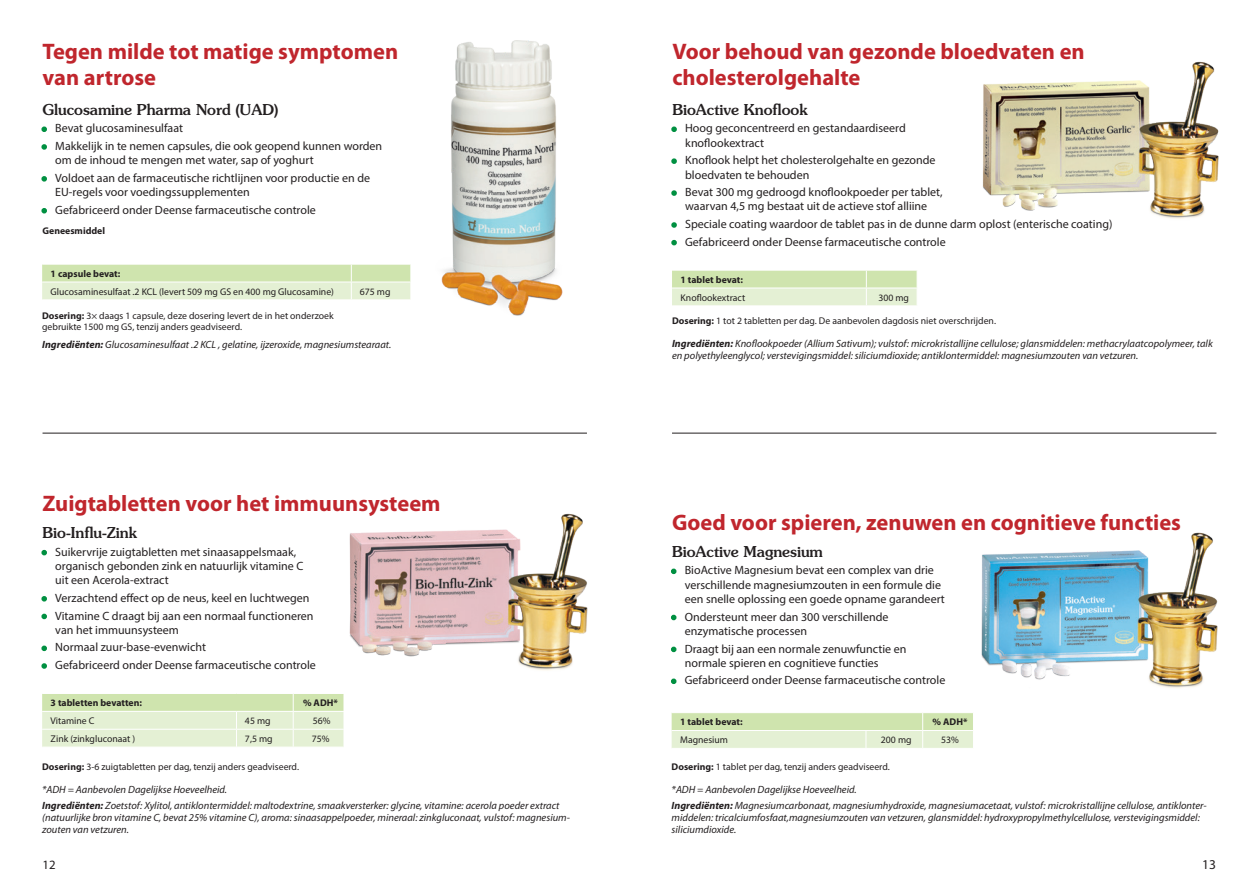
<style>
.page{position:relative;width:1259px;height:893px;background:#fff}
.page>*{position:absolute;margin:0;border:0;box-sizing:border-box;transform-origin:0 0}
.t1{font:700 22.5px/25.5px "Myriad Pro";color:#c0262d}
.t2{font:500 15px "Souvenir Std";color:#231f20}
.t3{font:13.5px "Myriad Pro";color:#231f20}
.t4{font:12.75px "Myriad Pro";color:#231f20}
.t5{font:12px/14.2px "Myriad Pro";color:#231f20}
.t6{font:italic 10.5px/12px "Myriad Pro";color:#231f20}
.t7{font:9.75px/10.5px "Myriad Pro";color:#231f20}
.t8{font:700 9.75px "Myriad Pro";color:#231f20}
.s1{color:#009041}
.s2{font-weight:700}
</style>
<div class="page">
<img style="left:441px;top:40px;width:122px;height:276px">
<svg style="left:42px;top:264px;width:369px;height:35px;background:#daeac3"></svg>
<hr style="left:42px;top:282px;width:309px;height:1px;background:#fff">
<hr style="left:351px;top:282px;width:60px;height:1px;background:#fff">
<img style="left:349px;top:513px;width:239px;height:158px">
<img style="left:981px;top:532px;width:237px;height:156px">
<img style="left:983px;top:61px;width:236px;height:158px">
<svg style="left:42px;top:693px;width:302px;height:54px;background:#deecc9"></svg>
<hr style="left:42px;top:711px;width:194px;height:1px;background:#fff">
<hr style="left:236px;top:711px;width:57px;height:1px;background:#fff">
<hr style="left:293px;top:711px;width:51px;height:1px;background:#fff">
<hr style="left:42px;top:729px;width:194px;height:1px;background:#fff">
<hr style="left:236px;top:729px;width:57px;height:1px;background:#fff">
<hr style="left:293px;top:729px;width:51px;height:1px;background:#fff">
<svg style="left:671px;top:713px;width:302px;height:35px;background:#daeac1"></svg>
<hr style="left:671px;top:730px;width:195px;height:1px;background:#fff">
<hr style="left:866px;top:730px;width:56px;height:1px;background:#fff">
<hr style="left:922px;top:730px;width:52px;height:1px;background:#fff">
<svg style="left:672px;top:270px;width:245px;height:35px;background:#daeac3"></svg>
<hr style="left:672px;top:288px;width:194px;height:1px;background:#fff">
<hr style="left:866px;top:288px;width:51px;height:1px;background:#fff">
<hr style="left:43px;top:433px;width:544px;height:1px;background:#231f20">
<hr style="left:672px;top:433px;width:544px;height:1px;background:#231f20">
<h1 class="t1" style="left:43px;top:38px;width:357px">Tegen milde tot matige symptomen van artrose</h1>
<p class="t2" style="left:43px;top:100px;width:237px">Glucosamine Pharma Nord (UAD)</p>
<p class="t5" style="left:43px;top:121px;width:142px"><span class="s1">•</span> Bevat glucosaminesulfaat</p>
<p class="t5" style="left:55px;top:139px;width:328px;text-indent:-13px"><span class="s1">•</span> Makkelijk in te nemen capsules, die ook geopend kunnen worden om de inhoud te mengen met water, sap of yoghurt</p>
<p class="t5" style="left:55px;top:171px;width:316px;text-indent:-13px"><span class="s1">•</span> Voldoet aan de farmaceutische richtlijnen voor productie en de<br>EU-regels voor voedingssupplementen</p>
<p class="t5" style="left:43px;top:203px;width:275px"><span class="s1">•</span> Gefabriceerd onder Deense farmaceutische controle</p>
<p class="t8" style="left:43px;top:225px;width:64px">Geneesmiddel</p>
<p class="t8" style="left:51px;top:267px;width:71px">1 capsule bevat:</p>
<p class="t7" style="left:51px;top:286px;width:285px">Glucosaminesulfaat .2 KCL (levert 509 mg GS en 400 mg Glucosamine)</p>
<p class="t7" style="left:360px;top:286px;width:32px">675 mg</p>
<p class="t7" style="left:42px;top:311px;width:293px"><span class="s2">Dosering:</span> 3× daags 1 capsule, deze dosering levert de in het onderzoek gebruikte 1500 mg GS, tenzij anders geadviseerd.</p>
<p class="t6" style="left:42px;top:339px;width:351px"><span class="s2">Ingrediënten:</span> Glucosaminesulfaat .2 KCL , gelatine, ijzeroxide, magnesiumstearaat.</p>
<h1 class="t1" style="left:43px;top:490px;width:399px">Zuigtabletten voor het immuunsysteem</h1>
<p class="t2" style="left:43px;top:524px;width:96px">Bio-Influ-Zink</p>
<p class="t5" style="left:55px;top:544px;width:250px;text-indent:-13px"><span class="s1">•</span> Suikervrije zuigtabletten met sinaasappelsmaak, organisch gebonden zink en natuurlijk vitamine C uit een Acerola-extract</p>
<p class="t5" style="left:43px;top:591px;width:268px"><span class="s1">•</span> Verzachtend effect op de neus, keel en luchtwegen</p>
<p class="t5" style="left:55px;top:608px;width:260px;text-indent:-13px"><span class="s1">•</span> Vitamine C draagt bij aan een normaal functioneren van het immuunsysteem</p>
<p class="t5" style="left:43px;top:640px;width:165px"><span class="s1">•</span> Normaal zuur-base-evenwicht</p>
<p class="t5" style="left:43px;top:658px;width:275px"><span class="s1">•</span> Gefabriceerd onder Deense farmaceutische controle</p>
<p class="t8" style="left:51px;top:696px;width:93px">3 tabletten bevatten:</p>
<p class="t8" style="left:303px;top:696px;width:36px">% ADH*</p>
<p class="t7" style="left:51px;top:715px;width:45px">Vitamine C</p>
<p class="t7" style="left:245px;top:715px;width:27px">45 mg</p>
<p class="t7" style="left:313px;top:715px;width:19px">56%</p>
<p class="t7" style="left:51px;top:733px;width:86px">Zink (zinkgluconaat )</p>
<p class="t7" style="left:245px;top:733px;width:29px">7,5 mg</p>
<p class="t7" style="left:312px;top:733px;width:19px">75%</p>
<h1 class="t1" style="left:672px;top:38px;width:414px">Voor behoud van gezonde bloedvaten en cholesterolgehalte</h1>
<p class="t2" style="left:672px;top:100px;width:137px">BioActive Knoflook</p>
<p class="t5" style="left:685px;top:121px;width:222px;text-indent:-13px"><span class="s1">•</span> Hoog geconcentreerd en gestandaardiseerd knoflookextract</p>
<p class="t5" style="left:685px;top:153px;width:252px;text-indent:-13px"><span class="s1">•</span> Knoflook helpt het cholesterolgehalte en gezonde bloedvaten te behouden</p>
<p class="t5" style="left:672px;top:185px;width:272px;text-align:center"><span class="s1">•</span> Bevat 300 mg gedroogd knoflookpoeder per tablet, waarvan 4,5 mg bestaat uit de actieve stof alliine</p>
<p class="t5" style="left:672px;top:217px;width:441px"><span class="s1">•</span> Speciale coating waardoor de tablet pas in de dunne darm oplost (enterische coating)</p>
<p class="t5" style="left:672px;top:234px;width:275px"><span class="s1">•</span> Gefabriceerd onder Deense farmaceutische controle</p>
<p class="t8" style="left:680px;top:273px;width:64px">1 tablet bevat:</p>
<p class="t7" style="left:680px;top:292px;width:66px">Knoflookextract</p>
<p class="t7" style="left:878px;top:292px;width:32px">300 mg</p>
<p class="t7" style="left:672px;top:315px;width:325px"><span class="s2">Dosering:</span> 1 tot 2 tabletten per dag. De aanbevolen dagdosis niet overschrijden.</p>
<p class="t6" style="left:672px;top:337px;width:542px"><span class="s2">Ingrediënten:</span> Knoflookpoeder (Allium Sativum); vulstof: microkristallijne cellulose; glansmiddelen: methacrylaatcopolymeer, talk en polyethyleenglycol; verstevigingsmiddel: siliciumdioxide; antiklontermiddel: magnesiumzouten van vetzuren.</p>
<h1 class="t1" style="left:672px;top:509px;width:510px">Goed voor spieren, zenuwen en cognitieve functies</h1>
<p class="t2" style="left:672px;top:542px;width:152px">BioActive Magnesium</p>
<p class="t5" style="left:685px;top:563px;width:261px;text-indent:-13px"><span class="s1">•</span> BioActive Magnesium bevat een complex van drie verschillende magnesiumzouten in een formule die een snelle oplossing een goede opname garandeert</p>
<p class="t5" style="left:685px;top:609px;width:205px;text-indent:-13px"><span class="s1">•</span> Ondersteunt meer dan 300 verschillende enzymatische processen</p>
<p class="t5" style="left:685px;top:641px;width:223px;text-indent:-13px"><span class="s1">•</span> Draagt bij aan een normale zenuwfunctie en normale spieren en cognitieve functies</p>
<p class="t5" style="left:672px;top:673px;width:275px"><span class="s1">•</span> Gefabriceerd onder Deense farmaceutische controle</p>
<p class="t8" style="left:680px;top:716px;width:64px">1 tablet bevat:</p>
<p class="t8" style="left:932px;top:716px;width:36px">% ADH*</p>
<p class="t7" style="left:680px;top:734px;width:49px">Magnesium</p>
<p class="t7" style="left:881px;top:734px;width:32px">200 mg</p>
<p class="t7" style="left:941px;top:734px;width:19px">53%</p>
<p class="t7" style="left:42px;top:761px;width:258px"><span class="s2">Dosering:</span> 3-6 zuigtabletten per dag, tenzij anders geadviseerd.</p>
<p class="t7" style="left:671px;top:761px;width:220px"><span class="s2">Dosering:</span> 1 tablet per dag, tenzij anders geadviseerd.</p>
<p class="t6" style="left:42px;top:781px;width:519px;line-height:16.2px">*ADH = Aanbevolen Dagelijkse Hoeveelheid.<br><span class="s2">Ingrediënten:</span> Zoetstof: Xylitol, antiklontermiddel: maltodextrine, smaakversterker: glycine, vitamine: acerola poeder extract</p>
<p class="t6" style="left:42px;top:811px;width:529px">(natuurlijke bron vitamine C, bevat 25% vitamine C), aroma: sinaasappelpoeder, mineraal: zinkgluconaat, vulstof: magnesium&shy;zouten van vetzuren.</p>
<p class="t6" style="left:671px;top:781px;width:536px;line-height:16.2px">*ADH = Aanbevolen Dagelijkse Hoeveelheid.<br><span class="s2">Ingrediënten:</span> Magnesiumcarbonaat, magnesiumhydroxide, magnesiumacetaat, vulstof: microkristallijne cellulose, antiklonter-</p>
<p class="t6" style="left:671px;top:811px;width:530px">middelen: tricalciumfosfaat,magnesiumzouten van vetzuren, glansmiddel: hydroxypropylmethylcellulose, verstevigingsmiddel: siliciumdioxide.</p>
<p class="t4" style="left:43px;top:856px;width:15px">12</p>
<p class="t3" style="left:1202px;top:856px;width:15px">13</p>
</div>
